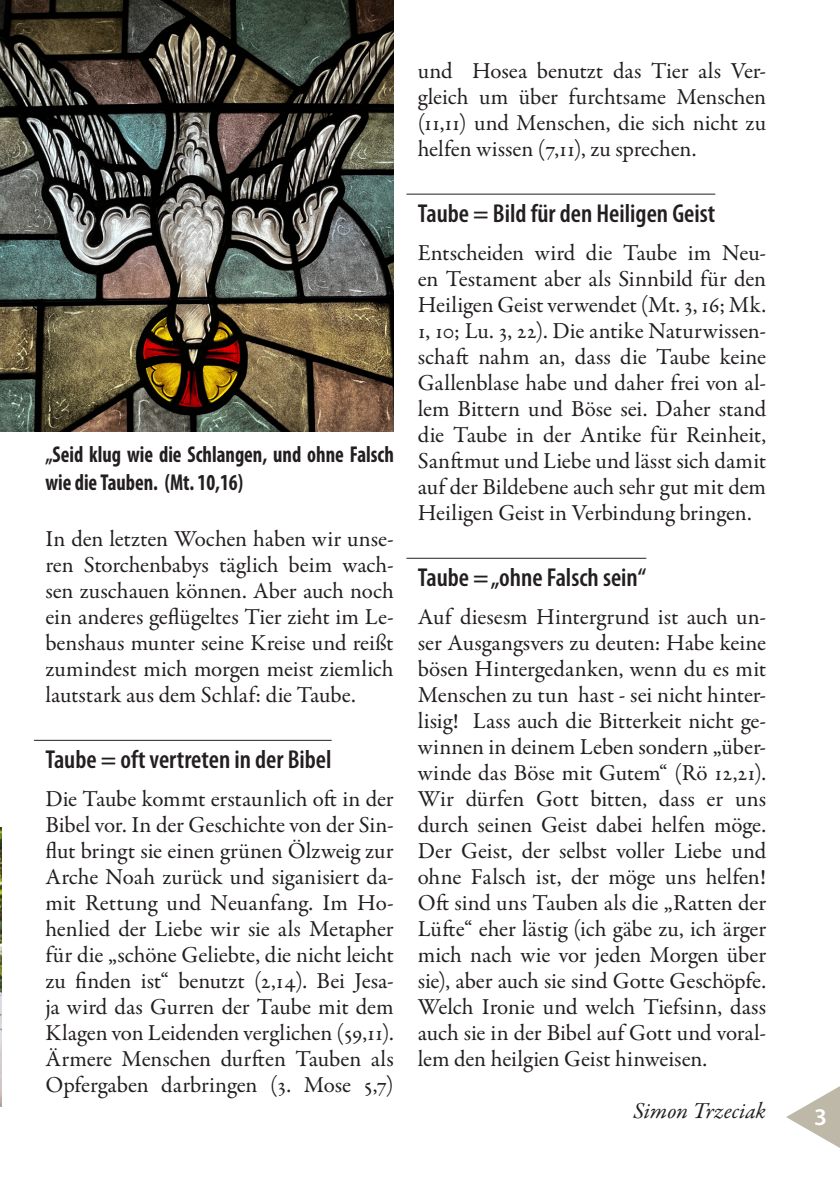
<style>
.page{position:relative;width:840px;height:1191px;background:#fff}
.page>*{position:absolute;margin:0;border:0;box-sizing:border-box;transform-origin:0 0}
.t1{font:600 condensed 26px "Myriad Pro";color:#231f20}
.t2{font:600 24px "Myriad Pro";color:#fff}
.t3{font:23px/26px "Garamond Premr Pro";letter-spacing:-.005em;color:#231f20;text-align:justify}
.t4{font:700 condensed 23px/27.6px "Myriad Pro";color:#231f20;scale:.9 1}
.t5{font:italic 23px "Garamond Premr Pro";letter-spacing:.005em;color:#231f20}
</style>
<div class="page">
<svg style="left:786px;top:1087px;width:53px;height:61px"></svg>
<img style="left:0;top:827px;width:1px;height:279px">
<hr style="left:34px;top:740px;width:297px;height:1px;background:#231f20">
<hr style="left:406px;top:194px;width:309px;height:1px;background:#231f20">
<hr style="left:406px;top:558px;width:240px;height:1px;background:#231f20">
<img style="left:0;top:0;width:393px;height:431px">
<p class="t4" style="left:45px;top:440px;width:388px">„Seid klug wie die Schlangen, und ohne Falsch wie die Tauben. (Mt. 10,16)</p>
<p class="t3" style="left:45px;top:526px;width:350px">In den letzten Wochen haben wir unse&shy;ren Storchenbabys täglich beim wach&shy;sen zuschauen können. Aber auch noch ein anderes geflügeltes Tier zieht im Le&shy;benshaus munter seine Kreise und reißt zumindest mich morgen meist ziemlich lautstark aus dem Schlaf: die Taube.</p>
<p class="t1" style="left:45px;top:743px;width:287px">Taube = oft vertreten in der Bibel</p>
<p class="t3" style="left:45px;top:786px;width:350px">Die Taube kommt erstaunlich oft in der Bibel vor. In der Geschichte von der Sin&shy;flut bringt sie einen grünen Ölzweig zur Arche Noah zurück und siganisiert da&shy;mit Rettung und Neuanfang. Im Ho&shy;henlied der Liebe wir sie als Metapher für die „schöne Geliebte, die nicht leicht zu finden ist“ benutzt (2,14). Bei Jesa&shy;ja wird das Gurren der Taube mit dem Klagen von Leidenden verglichen (59,11).<br>Ärmere Menschen durften Tauben als Opfergaben darbringen (3. Mose 5,7)</p>
<p class="t3" style="left:417px;top:58px;width:350px">und Hosea benutzt das Tier als Ver&shy;gleich um über furchtsame Menschen (11,11) und Menschen, die sich nicht zu helfen wissen (7,11), zu sprechen.</p>
<p class="t1" style="left:417px;top:197px;width:299px">Taube = Bild für den Heiligen Geist</p>
<p class="t3" style="left:417px;top:240px;width:350px">Entscheiden wird die Taube im Neu&shy;en Testament aber als Sinnbild für den Heiligen Geist verwendet (Mt. 3, 16; Mk.<br>1, 10; Lu. 3, 22). Die antike Naturwissen&shy;schaft nahm an, dass die Taube keine Gallenblase habe und daher frei von al&shy;lem Bittern und Böse sei. Daher stand die Taube in der Antike für Reinheit, Sanftmut und Liebe und lässt sich damit auf der Bildebene auch sehr gut mit dem Heiligen Geist in Verbindung bringen.</p>
<p class="t1" style="left:417px;top:561px;width:230px">Taube = „ohne Falsch sein“</p>
<p class="t3" style="left:417px;top:604px;width:350px">Auf diesesm Hintergrund ist auch un&shy;ser Ausgangsvers zu deuten: Habe keine bösen Hintergedanken, wenn du es mit Menschen zu tun hast - sei nicht hinter&shy;lisig! Lass auch die Bitterkeit nicht ge&shy;winnen in deinem Leben sondern „über&shy;winde das Böse mit Gutem“ (Rö 12,21).<br>Wir dürfen Gott bitten, dass er uns durch seinen Geist dabei helfen möge.<br>Der Geist, der selbst voller Liebe und ohne Falsch ist, der möge uns helfen!<br>Oft sind uns Tauben als die „Ratten der Lüfte“ eher lästig (ich gäbe zu, ich ärger mich nach wie vor jeden Morgen über sie), aber auch sie sind Gotte Geschöpfe.<br>Welch Ironie und welch Tiefsinn, dass auch sie in der Bibel auf Gott und voral&shy;lem den heilgien Geist hinweisen.</p>
<p class="t5" style="left:632px;top:1096px;width:135px">Simon Trzeciak</p>
<p class="t2" style="left:813px;top:1101px;width:14px">3</p>
</div>
